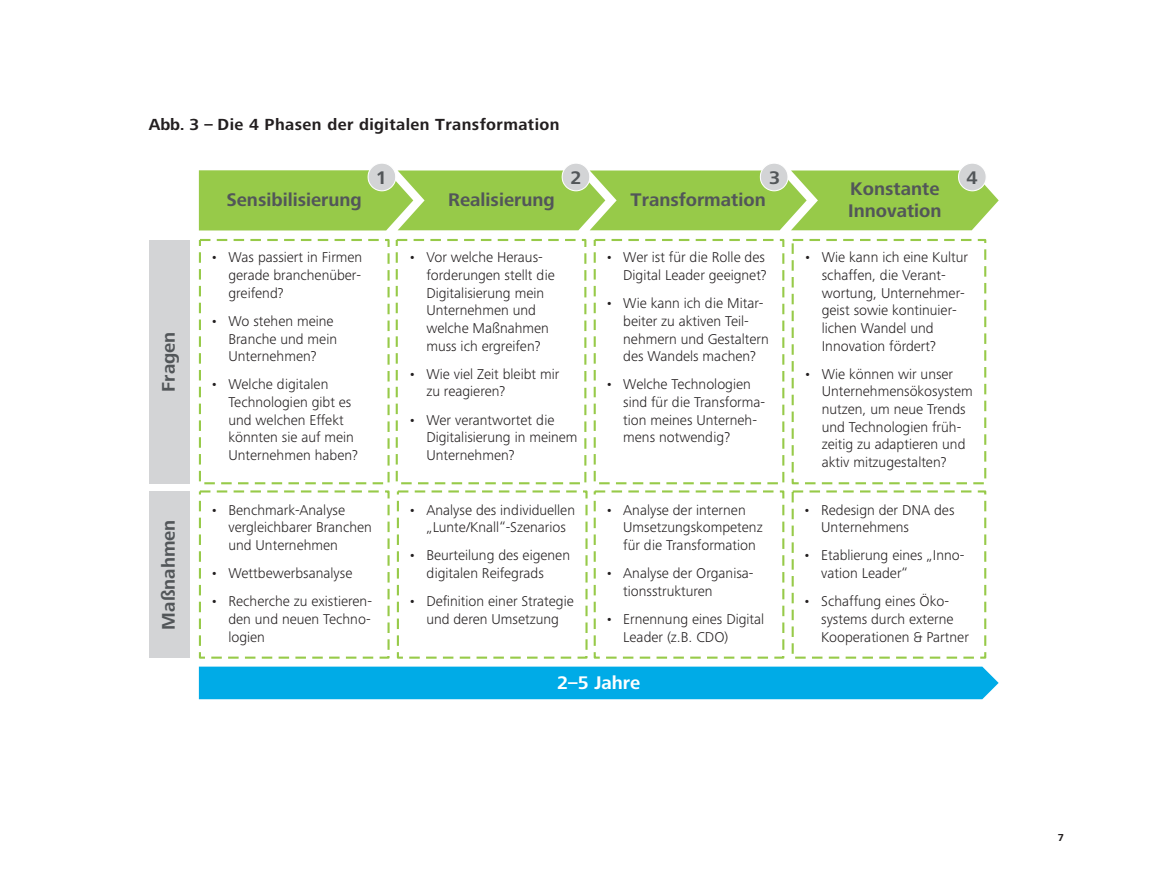
<style>
.page{position:relative;width:1149px;height:893px;background:#fff}
.page>*{position:absolute;margin:0;border:0;box-sizing:border-box;transform-origin:0 0}
.t1{font:700 18.9px/22.6px "Frutiger Next Pro";color:#525659}
.t2{font:700 18.9px "Frutiger Next Pro";color:#fff}
.t3{font:700 16.65px "Frutiger Next Pro";letter-spacing:.025em;color:#231f20}
.t4{font:300 14.7px/17.7px "Frutiger Next Pro";color:#231f20}
.t5{font:700 10.5px "Frutiger Next Pro";color:#231f20}
</style>
<div class="page">
<div style="left:199px;top:239px;width:190px;height:245px;border:2px dashed #97ca49"></div>
<div style="left:149px;top:240px;width:41px;height:243px;background:#d3d4d6"></div>
<div style="left:199px;top:667px;width:799px;height:32px;background:#00abe7"></div>
<div style="left:199px;top:490px;width:190px;height:169px;border:2px dashed #97ca49"></div>
<div style="left:395px;top:239px;width:191px;height:245px;border:2px dashed #97ca49"></div>
<div style="left:593px;top:239px;width:191px;height:245px;border:2px dashed #97ca49"></div>
<div style="left:397px;top:490px;width:190px;height:169px;border:2px dashed #97ca49"></div>
<div style="left:593px;top:490px;width:191px;height:169px;border:2px dashed #97ca49"></div>
<div style="left:791px;top:239px;width:194px;height:245px;border:2px dashed #97ca49"></div>
<div style="left:791px;top:490px;width:194px;height:169px;border:2px dashed #97ca49"></div>
<div style="left:149px;top:491px;width:41px;height:167px;background:#d3d4d6"></div>
<svg style="left:199px;top:163px;width:799px;height:67px;background:#a9d26a"></svg>
<p class="t3" style="left:149px;top:115px;width:412px">Abb. 3 – Die 4 Phasen der digitalen Transformation</p>
<p class="t1" style="left:157px;top:392px;width:62px;rotate:-90deg">Fragen</p>
<p class="t1" style="left:157px;top:629px;width:111px;rotate:-90deg">Maßnahmen</p>
<p class="t1" style="left:226px;top:188px;width:137px">Sensibilisierung</p>
<p class="t1" style="left:376px;top:166px;width:13px">1</p>
<p class="t1" style="left:570px;top:166px;width:13px">2</p>
<p class="t1" style="left:768px;top:166px;width:13px">3</p>
<p class="t1" style="left:966px;top:166px;width:13px">4</p>
<p class="t1" style="left:448px;top:188px;width:108px">Realisierung</p>
<p class="t1" style="left:630px;top:188px;width:137px">Transformation</p>
<p class="t1" style="left:847px;top:177px;width:95px">Konstante<br>Innovation</p>
<p class="t4" style="left:228px;top:249px;width:135px;text-align:justify;text-indent:-18px">• Was passiert in Firmen gerade branchenüber&shy;greifend?</p>
<p class="t4" style="left:228px;top:312px;width:110px;text-indent:-18px">• Wo stehen meine<br>Branche und mein<br>Unternehmen?</p>
<p class="t4" style="left:228px;top:376px;width:131px;text-indent:-18px">• Welche digitalen<br>Technologien gibt es und welchen Effekt könnten sie auf mein<br>Unternehmen haben?</p>
<p class="t4" style="left:228px;top:501px;width:145px;text-indent:-18px">• Benchmark-Analyse vergleichbarer Branchen und Unternehmen</p>
<p class="t4" style="left:210px;top:564px;width:143px">• Wettbewerbsanalyse</p>
<p class="t4" style="left:228px;top:592px;width:145px;text-align:justify;text-indent:-18px">• Recherche zu existieren&shy;den und neuen Techno&shy;logien</p>
<p class="t4" style="left:426px;top:249px;width:130px;text-indent:-18px">• Vor welche Heraus&shy;forderungen stellt die<br>Digitalisierung mein<br>Unternehmen und welche Maßnahmen muss ich ergreifen?</p>
<p class="t4" style="left:426px;top:365px;width:134px;text-indent:-18px">• Wie viel Zeit bleibt mir zu reagieren?</p>
<p class="t4" style="left:426px;top:411px;width:153px;text-indent:-18px">• Wer verantwortet die<br>Digitalisierung in meinem<br>Unternehmen?</p>
<p class="t4" style="left:408px;top:501px;width:168px;text-align:center">• Analyse des individuellen „Lunte/Knall“-Szenarios</p>
<p class="t4" style="left:408px;top:547px;width:163px;text-align:center">• Beurteilung des eigenen digitalen Reifegrads</p>
<p class="t4" style="left:408px;top:592px;width:167px;text-align:center">• Definition einer Strategie und deren Umsetzung</p>
<p class="t4" style="left:605px;top:249px;width:163px;text-align:right">• Wer ist für die Rolle des<br>Digital Leader geeignet?</p>
<p class="t4" style="left:623px;top:294px;width:147px;text-indent:-18px">• Wie kann ich die Mitar&shy;beiter zu aktiven Teil&shy;nehmern und Gestaltern des Wandels machen?</p>
<p class="t4" style="left:623px;top:376px;width:143px;text-indent:-18px">• Welche Technologien sind für die Transforma&shy;tion meines Unterneh&shy;mens notwendig?</p>
<p class="t4" style="left:623px;top:501px;width:141px;text-indent:-18px">• Analyse der internen<br>Umsetzungskompetenz für die Transformation</p>
<p class="t4" style="left:623px;top:564px;width:132px;text-indent:-18px">• Analyse der Organisa&shy;tionsstrukturen</p>
<p class="t4" style="left:623px;top:610px;width:142px;text-indent:-18px">• Ernennung eines Digital<br>Leader (z.B. CDO)</p>
<p class="t2" style="left:557px;top:671px;width:85px">2–5 Jahre</p>
<p class="t4" style="left:821px;top:249px;width:148px;text-indent:-18px">• Wie kann ich eine Kultur schaffen, die Verant&shy;wortung, Unternehmer&shy;geist sowie kontinuier&shy;lichen Wandel und<br>Innovation fördert?</p>
<p class="t4" style="left:821px;top:365px;width:152px;text-indent:-18px">• Wie können wir unser<br>Unternehmensökosystem nutzen, um neue Trends und Technologien früh&shy;zeitig zu adaptieren und aktiv mitzugestalten?</p>
<p class="t4" style="left:821px;top:501px;width:135px;text-indent:-18px">• Redesign der DNA des<br>Unternehmens</p>
<p class="t4" style="left:821px;top:547px;width:145px;text-indent:-18px">• Etablierung eines „Inno&shy;vation Leader“</p>
<p class="t4" style="left:821px;top:592px;width:149px;text-indent:-18px">• Schaffung eines Öko&shy;systems durch externe<br>Kooperationen &amp; Partner</p>
<p class="t5" style="left:1057px;top:831px;width:8px">7</p>
</div>
